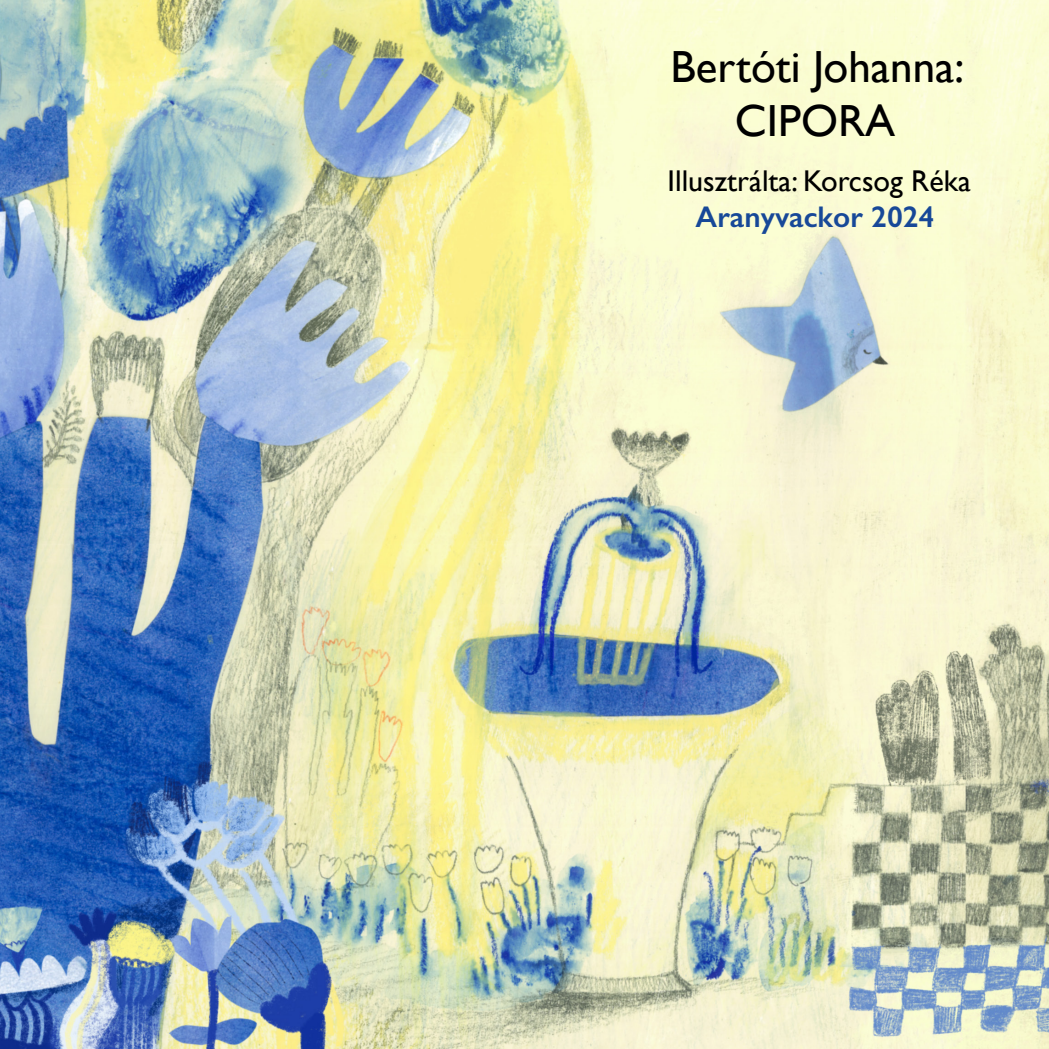
<style>
.page{position:relative;width:1049px;height:1049px;background:#fff}
.page>*{position:absolute;margin:0;border:0;box-sizing:border-box;transform-origin:0 0}
.t1{font:45px/54px "Gill Sans";color:#000;text-align:center}
.t2{font:30px "Gill Sans";color:#000}
.t3{font:600 30px "Gill Sans";color:#174898}
</style>
<div class="page">
<img style="left:0;top:0;width:1049px;height:1049px">
<h1 class="t1" style="left:670px;top:40px;width:295px">Bertóti Johanna:<br>CIPORA</h1>
<p class="t2" style="left:668px;top:163px;width:305px">Illusztrálta: Korcsog Réka</p>
<p class="t3" style="left:695px;top:198px;width:241px">Aranyvackor 2024</p>
</div>
